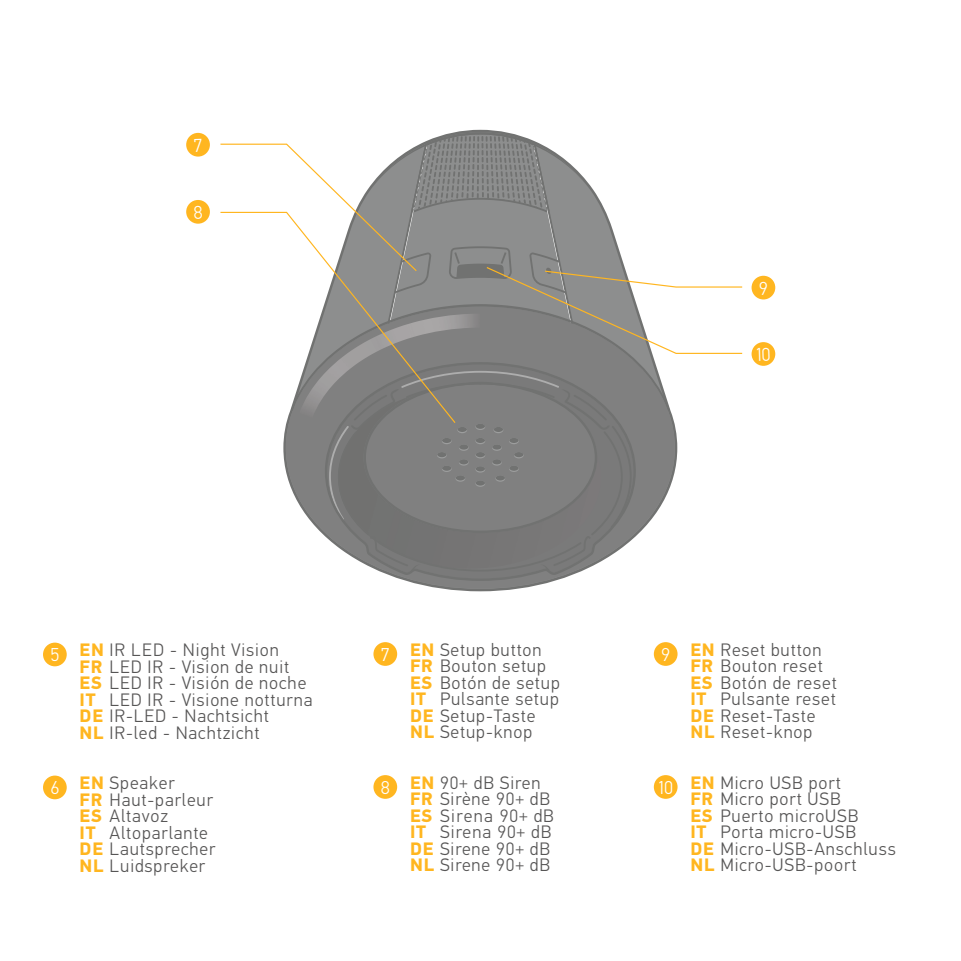
<style>
.page{position:relative;width:961px;height:961px;background:#fff}
.page>*{position:absolute;margin:0;border:0;box-sizing:border-box;transform-origin:0 0}
.t1{font:300 18.6px "PF Din Text Pro";color:#fff}
.notice-standard-gris{font:300 18px "PF Din Text Pro";letter-spacing:.05em;color:#575656}
.notice-standard-gris-2{font:300 18px "PF Din Text Pro";letter-spacing:.08em;color:#575656}
.s1{font-weight:700;color:#ffb620}
</style>
<div class="page">
<svg style="left:286px;top:409px;width:389px;height:180px;fill:#818181"></svg>
<svg style="left:457px;top:355px;width:213px;height:56px;background:#929392"></svg>
<svg style="left:325px;top:362px;width:311px;height:219px;background:#828282"></svg>
<div style="left:43px;top:643px;width:24px;height:23px;background:#ffb620;border-radius:50%"></div>
<div style="left:43px;top:776px;width:24px;height:23px;background:#ffb620;border-radius:50%"></div>
<div style="left:373px;top:642px;width:24px;height:24px;background:#ffb620;border-radius:50%"></div>
<div style="left:654px;top:642px;width:24px;height:24px;background:#ffb620;border-radius:50%"></div>
<div style="left:373px;top:775px;width:24px;height:24px;background:#ffb620;border-radius:50%"></div>
<div style="left:654px;top:775px;width:24px;height:24px;background:#ffb620;border-radius:50%"></div>
<svg style="left:286px;top:355px;width:171px;height:69px;background:#8a8988"></svg>
<svg style="left:220px;top:132px;width:523px;height:223px"></svg>
<div style="left:186px;top:133px;width:24px;height:24px;background:#ffb620;border-radius:50%"></div>
<div style="left:186px;top:200px;width:24px;height:24px;background:#ffb620;border-radius:50%"></div>
<div style="left:752px;top:276px;width:23px;height:23px;background:#ffb620;border-radius:50%"></div>
<div style="left:752px;top:342px;width:23px;height:24px;background:#ffb620;border-radius:50%"></div>
<p class="t1" style="left:50px;top:644px;width:11px">5</p>
<p class="t1" style="left:50px;top:777px;width:11px">6</p>
<p class="notice-standard-gris" style="left:80px;top:640px;width:201px"><span class="s1">EN</span> IR LED - Night Vision</p>
<p class="notice-standard-gris" style="left:80px;top:656px;width:211px"><span class="s1">FR</span> LED IR - Vision de nuit</p>
<p class="notice-standard-gris" style="left:80px;top:673px;width:228px"><span class="s1">ES</span> LED IR - Visión de noche</p>
<p class="notice-standard-gris" style="left:80px;top:689px;width:234px"><span class="s1">IT</span> LED IR - Visione notturna</p>
<p class="notice-standard-gris" style="left:80px;top:706px;width:191px"><span class="s1">DE</span> IR-LED - Nachtsicht</p>
<p class="notice-standard-gris" style="left:80px;top:722px;width:181px"><span class="s1">NL</span> IR-led - Nachtzicht</p>
<p class="notice-standard-gris" style="left:80px;top:773px;width:97px"><span class="s1">EN</span> Speaker</p>
<p class="notice-standard-gris" style="left:80px;top:789px;width:135px"><span class="s1">FR</span> Haut-parleur</p>
<p class="notice-standard-gris" style="left:80px;top:806px;width:90px"><span class="s1">ES</span> Altavoz</p>
<p class="notice-standard-gris" style="left:80px;top:822px;width:130px"><span class="s1">IT</span> Altoparlante</p>
<p class="notice-standard-gris" style="left:80px;top:839px;width:137px"><span class="s1">DE</span> Lautsprecher</p>
<p class="notice-standard-gris" style="left:80px;top:855px;width:127px"><span class="s1">NL</span> Luidspreker</p>
<p class="notice-standard-gris" style="left:410px;top:639px;width:133px"><span class="s1">EN</span> Setup button</p>
<p class="notice-standard-gris" style="left:410px;top:656px;width:138px"><span class="s1">FR</span> Bouton setup</p>
<p class="notice-standard-gris" style="left:410px;top:672px;width:151px"><span class="s1">ES</span> Botón de setup</p>
<p class="notice-standard-gris" style="left:410px;top:689px;width:150px"><span class="s1">IT</span> Pulsante setup</p>
<p class="notice-standard-gris" style="left:410px;top:705px;width:127px"><span class="s1">DE</span> Setup-Taste</p>
<p class="notice-standard-gris" style="left:410px;top:722px;width:124px"><span class="s1">NL</span> Setup-knop</p>
<p class="t1" style="left:381px;top:644px;width:11px">7</p>
<p class="t1" style="left:661px;top:644px;width:11px">9</p>
<p class="notice-standard-gris" style="left:690px;top:639px;width:133px"><span class="s1">EN</span> Reset button</p>
<p class="notice-standard-gris" style="left:690px;top:656px;width:134px"><span class="s1">FR</span> Bouton reset</p>
<p class="notice-standard-gris" style="left:690px;top:672px;width:148px"><span class="s1">ES</span> Botón de reset</p>
<p class="notice-standard-gris" style="left:690px;top:689px;width:147px"><span class="s1">IT</span> Pulsante reset</p>
<p class="notice-standard-gris" style="left:690px;top:705px;width:126px"><span class="s1">DE</span> Reset-Taste</p>
<p class="notice-standard-gris" style="left:690px;top:722px;width:124px"><span class="s1">NL</span> Reset-knop</p>
<p class="notice-standard-gris" style="left:410px;top:772px;width:132px"><span class="s1">EN</span> 90+ dB Siren</p>
<p class="notice-standard-gris" style="left:410px;top:789px;width:142px"><span class="s1">FR</span> Sirène 90+ dB</p>
<p class="notice-standard-gris-2" style="left:410px;top:805px;width:145px"><span class="s1">ES</span> Sirena 90+ dB</p>
<p class="notice-standard-gris" style="left:410px;top:822px;width:143px"><span class="s1">IT</span> Sirena 90+ dB</p>
<p class="notice-standard-gris" style="left:410px;top:838px;width:142px"><span class="s1">DE</span> Sirene 90+ dB</p>
<p class="notice-standard-gris" style="left:410px;top:855px;width:142px"><span class="s1">NL</span> Sirene 90+ dB</p>
<p class="t1" style="left:381px;top:777px;width:11px">8</p>
<p class="t1" style="left:657px;top:777px;width:17px">10</p>
<p class="notice-standard-gris" style="left:690px;top:772px;width:152px"><span class="s1">EN</span> Micro USB port</p>
<p class="notice-standard-gris" style="left:690px;top:789px;width:152px"><span class="s1">FR</span> Micro port USB</p>
<p class="notice-standard-gris" style="left:690px;top:805px;width:169px"><span class="s1">ES</span> Puerto microUSB</p>
<p class="notice-standard-gris" style="left:690px;top:822px;width:167px"><span class="s1">IT</span> Porta micro-USB</p>
<p class="notice-standard-gris" style="left:690px;top:838px;width:207px"><span class="s1">DE</span> Micro-USB-Anschluss</p>
<p class="notice-standard-gris" style="left:690px;top:855px;width:167px"><span class="s1">NL</span> Micro-USB-poort</p>
</div>
